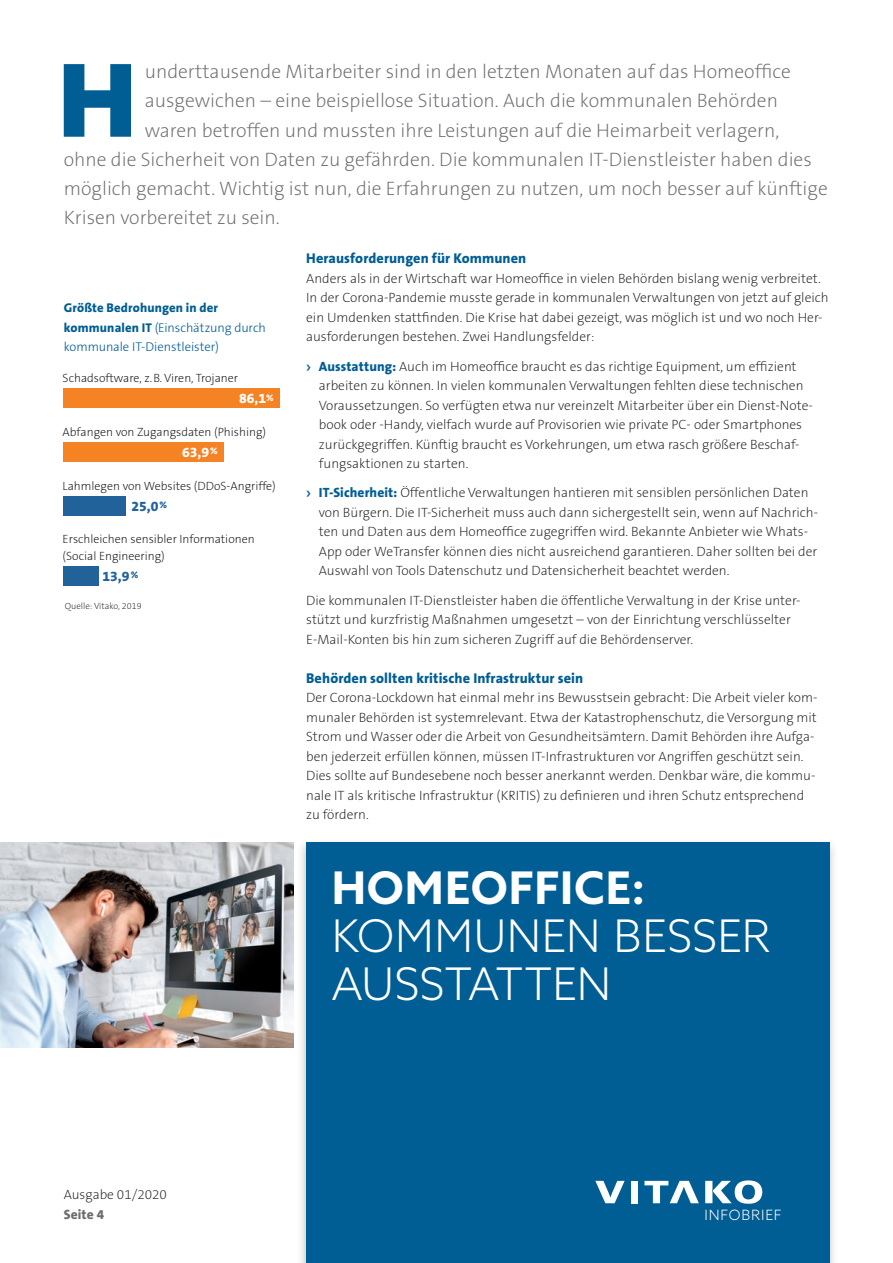
<style>
.page{position:relative;width:893px;height:1263px;background:#fff}
.page>*{position:absolute;margin:0;border:0;box-sizing:border-box;transform-origin:0 0}
.t1{font:900 100.35px "Azo Sans";color:#005e95}
.t2{font:300 45px/48px "Azo Sans";color:#fff}
.t3{font:700 45px "Azo Sans";letter-spacing:.02em;color:#fff}
.t4{font:200 19.5px "The Sans B2";color:#6c6d70}
.t5{font:800 14.25px "The Sans B8";letter-spacing:.005em;color:#005e95}
.t6{font:300 14.25px "Azo Sans";letter-spacing:.06em;color:#fff}
.t7{font:800 14.1px "The Sans B8";color:#fff}
.t8{font:800 14.1px "The Sans B8";color:#21629b}
.t9{font:200 13.5px/19.5px "The Sans B2";color:#231f20}
.t10{font:800 13.5px "The Sans B8";letter-spacing:.01em;color:#6c6d70}
.t11{font:300 12.75px/19.5px "The Sans B3";letter-spacing:-.005em;color:#005e95}
.t12{font:800 12.75px "The Sans B8";letter-spacing:.01em;color:#005e95}
.t13{font:200 12px/16.5px "The Sans B2";color:#0f0b11}
.t14{font:200 9px "The Sans B2";color:#231f20}
.s1{font-family:"The Sans B8";font-weight:800}
.s2{font-family:"Azo Sans";font-weight:700;color:#005e95}
.s3{font-family:"The Sans B8";font-weight:800;color:#005e95}
</style>
<div class="page">
<div style="left:297px;top:838px;width:541px;height:425px;background:#231f20;opacity:.3"></div>
<div style="left:306px;top:842px;width:523px;height:421px;background:#005e95"></div>
<svg style="left:595px;top:1181px;width:30px;height:22px"></svg>
<div style="left:631px;top:1181px;width:7px;height:22px;background:#fff"></div>
<svg style="left:644px;top:1181px;width:55px;height:22px"></svg>
<svg style="left:705px;top:1180px;width:57px;height:24px"></svg>
<div style="left:64px;top:566px;width:35px;height:20px;background:#21629b"></div>
<div style="left:64px;top:496px;width:62px;height:20px;background:#21629b"></div>
<div style="left:64px;top:442px;width:160px;height:20px;background:#f58223"></div>
<div style="left:64px;top:389px;width:216px;height:19px;background:#f58223"></div>
<img style="left:0;top:842px;width:293px;height:205px">
<h1 class="t1" style="left:58px;top:34px;width:80px">H</h1>
<h3 class="t4" style="left:145px;top:61px;width:648px">underttausende Mitarbeiter sind in den letzten Monaten auf das Homeoffice</h3>
<h3 class="t4" style="left:145px;top:90px;width:635px">ausgewichen – eine beispiellose Situation. Auch die kommunalen Behörden</h3>
<h3 class="t4" style="left:145px;top:120px;width:636px">waren betroffen und mussten ihre Leistungen auf die Heimarbeit verlagern,</h3>
<h3 class="t4" style="left:64px;top:149px;width:749px">ohne die Sicherheit von Daten zu gefährden. Die kommunalen IT-Dienstleister haben dies</h3>
<h3 class="t4" style="left:64px;top:178px;width:765px">möglich gemacht. Wichtig ist nun, die Erfahrungen zu nutzen, um noch besser auf künftige</h3>
<h3 class="t4" style="left:64px;top:207px;width:217px">Krisen vorbereitet zu sein.</h3>
<p class="t12" style="left:64px;top:301px;width:156px">Größte Bedrohungen in der</p>
<p class="t11" style="left:64px;top:318px;width:204px"><span class="s1">kommunalen IT</span> (Einschätzung durch kommunale IT-Dienstleister)</p>
<p class="t13" style="left:63px;top:370px;width:177px">Schadsoftware, z.B. Viren, Trojaner</p>
<p class="t7" style="left:239px;top:391px;width:36px">86,1<sup>%</sup></p>
<p class="t13" style="left:63px;top:424px;width:205px">Abfangen von Zugangsdaten (Phishing)</p>
<p class="t7" style="left:182px;top:444px;width:37px">63,9<sup>%</sup></p>
<p class="t13" style="left:63px;top:478px;width:215px">Lahmlegen von Websites (DDoS-Angriffe)</p>
<p class="t8" style="left:131px;top:498px;width:37px">25,0<sup>%</sup></p>
<p class="t13" style="left:63px;top:531px;width:194px">Erschleichen sensibler Informationen (Social Engineering)</p>
<p class="t8" style="left:102px;top:568px;width:38px">13,9<sup>%</sup></p>
<p class="t14" style="left:65px;top:601px;width:78px">Quelle: Vitako, 2019</p>
<p class="t5" style="left:306px;top:251px;width:222px">Herausforderungen für Kommunen</p>
<p class="t9" style="left:306px;top:269px;width:524px">Anders als in der Wirtschaft war Homeoffice in vielen Behörden bislang wenig verbreitet.<br>In der Corona-Pandemie musste gerade in kommunalen Verwaltungen von jetzt auf gleich ein Umdenken stattfinden. Die Krise hat dabei gezeigt, was möglich ist und wo noch Her&shy;ausforderungen bestehen. Zwei Handlungsfelder:</p>
<p class="t9" style="left:319px;top:357px;width:496px;text-indent:-13px"><span class="s2">›</span> <span class="s3">Ausstattung:</span> Auch im Homeoffice braucht es das richtige Equipment, um effizient arbeiten zu können. In vielen kommunalen Verwaltungen fehlten diese technischen Voraussetzungen. So verfügten etwa nur vereinzelt Mitarbeiter über ein Dienst-Note&shy;book oder -Handy, vielfach wurde auf Provisorien wie private PC- oder Smartphones zurückgegriffen. Künftig braucht es Vorkehrungen, um etwa rasch größere Beschaf&shy;fungsaktionen zu starten.</p>
<p class="t9" style="left:319px;top:483px;width:501px;text-indent:-13px"><span class="s2">›</span> <span class="s3">IT-Sicherheit:</span> Öffentliche Verwaltungen hantieren mit sensiblen persönlichen Daten von Bürgern. Die IT-Sicherheit muss auch dann sichergestellt sein, wenn auf Nachrich&shy;ten und Daten aus dem Homeoffice zugegriffen wird. Bekannte Anbieter wie Whats-App oder WeTransfer können dies nicht ausreichend garantieren. Daher sollten bei der Auswahl von Tools Datenschutz und Datensicherheit beachtet werden.</p>
<p class="t9" style="left:306px;top:591px;width:496px">Die kommunalen IT-Dienstleister haben die öffentliche Verwaltung in der Krise unter&shy;stützt und kurzfristig Maßnahmen umgesetzt – von der Einrichtung verschlüsselter<br>E-Mail-Konten bis hin zum sicheren Zugriff auf die Behördenserver.</p>
<p class="t5" style="left:306px;top:670px;width:278px">Behörden sollten kritische Infrastruktur sein</p>
<p class="t9" style="left:306px;top:688px;width:513px">Der Corona-Lockdown hat einmal mehr ins Bewusstsein gebracht: Die Arbeit vieler kom&shy;munaler Behörden ist systemrelevant. Etwa der Katastrophenschutz, die Versorgung mit Strom und Wasser oder die Arbeit von Gesundheitsämtern. Damit Behörden ihre Aufga&shy;ben jederzeit erfüllen können, müssen IT-Infrastrukturen vor Angriffen geschützt sein.<br>Dies sollte auf Bundesebene noch besser anerkannt werden. Denkbar wäre, die kommu&shy;nale IT als kritische Infrastruktur (KRITIS) zu definieren und ihren Schutz entsprechend zu fördern.</p>
<h2 class="t3" style="left:332px;top:857px;width:315px">HOMEOFFICE:</h2>
<h2 class="t2" style="left:332px;top:911px;width:440px">KOMMUNEN BESSER<br>AUSSTATTEN</h2>
<p class="t9" style="left:64px;top:1185px;width:105px">Ausgabe 01/2020</p>
<p class="t10" style="left:64px;top:1207px;width:42px">Seite 4</p>
<p class="t6" style="left:704px;top:1205px;width:79px">INFOBRIEF</p>
</div>
